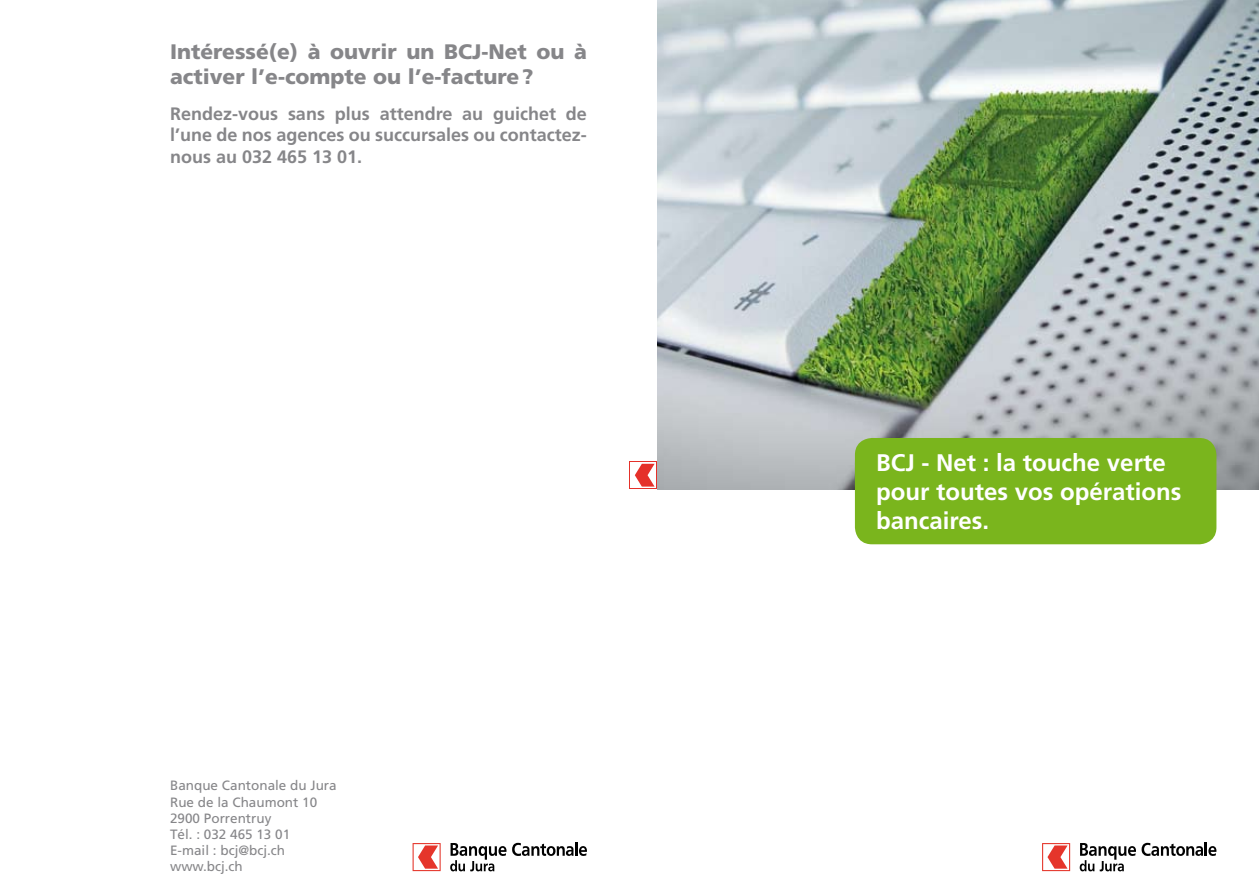
<style>
.page{position:relative;width:1259px;height:893px;background:#fff}
.page>*{position:absolute;margin:0;border:0;box-sizing:border-box;transform-origin:0 0}
.t1{font:700 24px/28.8px "Frutiger";color:#fff}
.t2{font:900 21px/25.2px "Frutiger";color:#868689}
.t3{font:700 18px/21.6px "Frutiger";color:#868689;text-align:justify}
.t4{font:13.5px/16.2px "Frutiger";color:#868689}
</style>
<div class="page">
<svg style="left:1042px;top:843px;width:28px;height:28px"></svg>
<hr style="left:1204px;top:842px;width:3px;height:14px;background:#000">
<svg style="left:1079px;top:843px;width:137px;height:28px"></svg>
<img style="left:657px;top:0;width:602px;height:489px">
<div style="left:855px;top:438px;width:361px;height:106px;background:#7ab51d;border-radius:17px"></div>
<div style="left:629px;top:461px;width:28px;height:28px;background:#e5312a"></div>
<div style="left:630px;top:462px;width:26px;height:26px;background:#fff"></div>
<svg style="left:635px;top:464px;width:19px;height:23px"></svg>
<svg style="left:412px;top:843px;width:29px;height:28px"></svg>
<svg style="left:450px;top:843px;width:56px;height:28px"></svg>
<svg style="left:512px;top:842px;width:75px;height:14px"></svg>
<p class="t2" style="left:170px;top:39px;width:418px">Intéressé(e) à ouvrir un BCJ-Net ou à activer l’e-compte ou l’e-facture?</p>
<p class="t3" style="left:170px;top:103px;width:418px">Rendez-vous sans plus attendre au guichet de l’une de nos agences ou succursales ou contactez&shy;nous au 032 465 13 01.</p>
<p class="t4" style="left:170px;top:778px;width:168px">Banque Cantonale du Jura<br>Rue de la Chaumont 10<br>2900 Porrentruy<br>Tél. : 032 465 13 01<br>E-mail : bcj@bcj.ch www.bcj.ch</p>
<h1 class="t1" style="left:876px;top:449px;width:307px">BCJ - Net : la touche verte pour toutes vos opérations bancaires.</h1>
</div>
